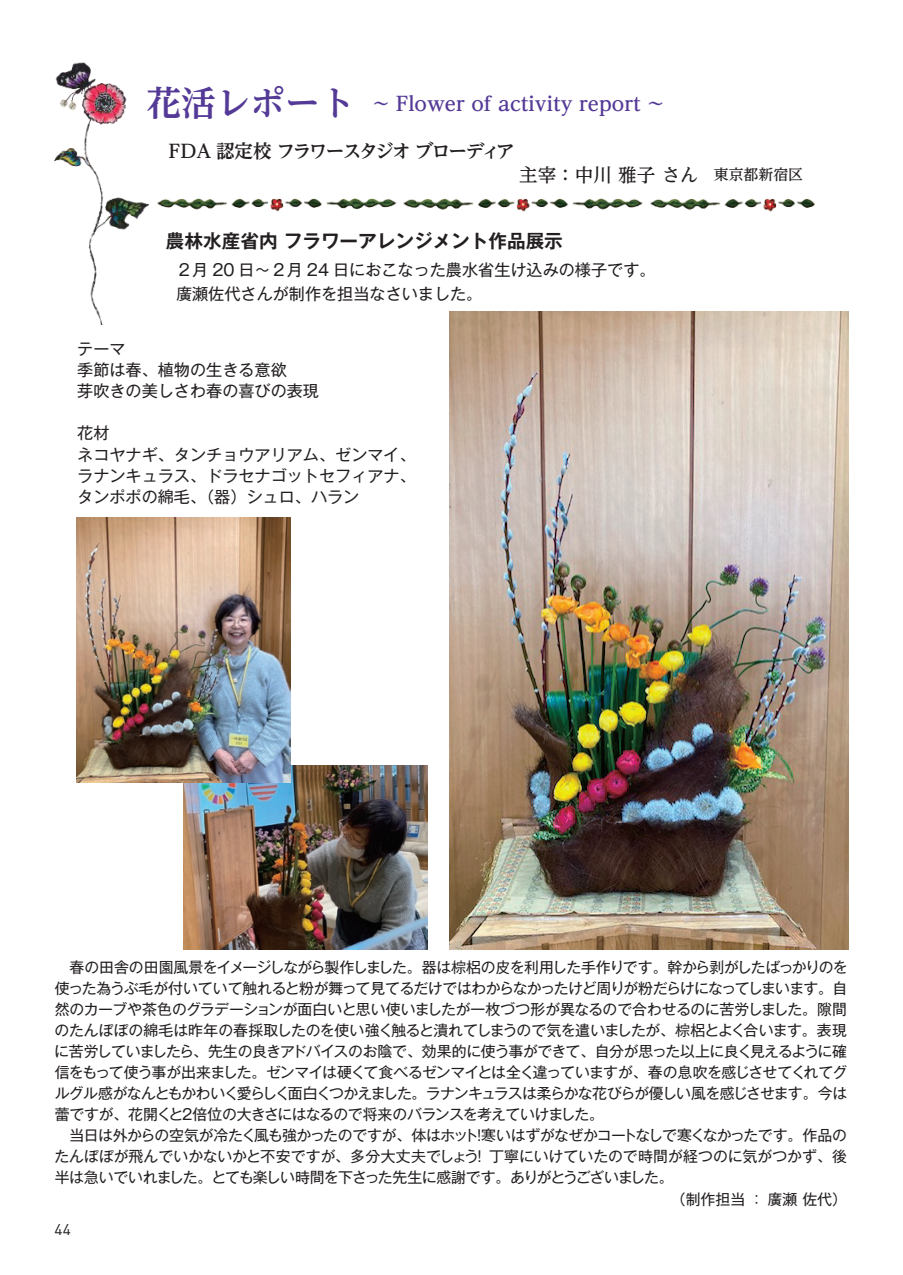
<style>
.page{position:relative;width:903px;height:1275px;background:#fff}
.page>*{position:absolute;margin:0;border:0;box-sizing:border-box;transform-origin:0 0}
.t1{font:700 19.78px "UD Reimin Pro";color:#543a97}
.t2{font:700 18.55px "Gothic MB101 Pro De";color:#231f20}
.t3{font:700 18.55px "UD Reimin Pro";letter-spacing:-.09em;color:#231f20}
.t4{font:500 18.55px "UD Reimin Pro";color:#231f20}
.t5{font:16.1px/21.2px "Gothic MB101 Pro";color:#231f20}
.t6{font:15.58px "DINOT";color:#231f20}
.t7{font:14.88px "Gothic MB101 Pro";letter-spacing:-.035em;color:#231f20}
.t8{font:14.88px "Gothic MB101 Pro";letter-spacing:-.055em;color:#231f20}
.t9{font:14.88px "Gothic MB101 Pro";letter-spacing:-.06em;color:#231f20}
.t10{font:14.88px "Gothic MB101 Pro";letter-spacing:-.015em;color:#231f20}
.t11{font:14.88px "Gothic MB101 Pro";color:#231f20}
.s1{font-size:34.65px}
.s2{font-size:14.88px}
</style>
<div class="page">
<img style="left:183px;top:766px;width:245px;height:183px">
<img style="left:54px;top:62px;width:96px;height:263px">
<img style="left:157px;top:198px;width:658px;height:14px">
<img style="left:76px;top:517px;width:214px;height:265px">
<img style="left:449px;top:311px;width:399px;height:638px">
<h1 class="t1" style="left:146px;top:87px;width:521px"><span class="s1">花活レポート</span> ～ Flower of activity report ～</h1>
<p class="t3" style="left:169px;top:136px;width:348px">FDA 認定校 フラワースタジオ ブローディア</p>
<p class="t4" style="left:519px;top:159px;width:285px">主宰：中川 雅子 さん<span class="s2">　東京都新宿区</span></p>
<p class="t2" style="left:166px;top:225px;width:398px">農林水産省内 フラワーアレンジメント作品展示</p>
<p class="t5" style="left:176px;top:256px;width:481px;line-height:23.6px">２月 20 日～２月 24 日におこなった農水省生け込みの様子です。廣瀬佐代さんが制作を担当なさいました。</p>
<p class="t5" style="left:77px;top:336px;width:243px">テーマ<br>季節は春、植物の生きる意欲<br>芽吹きの美しさわ春の喜びの表現</p>
<p class="t5" style="left:77px;top:420px;width:340px">花材<br>ネコヤナギ、タンチョウアリアム、ゼンマイ、ラナンキュラス、ドラセナゴットセフィアナ、タンポポの綿毛、（器）シュロ、ハラン</p>
<p class="t7" style="left:55px;top:954px;width:794px">　春の田舎の田園風景をイメージしながら製作しました。器は棕梠の皮を利用した手作りです。幹から剥がしたばっかりのを</p>
<p class="t8" style="left:55px;top:976px;width:794px">使った為うぶ毛が付いていて触れると粉が舞って見てるだけではわからなかったけど周りが粉だらけになってしまいます。自</p>
<p class="t7" style="left:55px;top:997px;width:794px">然のカーブや茶色のグラデーションが面白いと思い使いましたが一枚づつ形が異なるので合わせるのに苦労しました。隙間</p>
<p class="t10" style="left:55px;top:1018px;width:794px">のたんぽぽの綿毛は昨年の春採取したのを使い強く触ると潰れてしまうので気を遣いましたが、棕梠とよく合います。表現</p>
<p class="t7" style="left:54px;top:1039px;width:794px">に苦労していましたら、先生の良きアドバイスのお陰で、効果的に使う事ができて、自分が思った以上に良く見えるように確</p>
<p class="t7" style="left:55px;top:1060px;width:794px">信をもって使う事が出来ました。ゼンマイは硬くて食べるゼンマイとは全く違っていますが、春の息吹を感じさせてくれてグ</p>
<p class="t9" style="left:55px;top:1081px;width:794px">ルグル感がなんともかわいく愛らしく面白くつかえました。ラナンキュラスは柔らかな花びらが優しい風を感じさせます。今は</p>
<p class="t7" style="left:55px;top:1102px;width:551px">蕾ですが、花開くと2倍位の大きさにはなるので将来のバランスを考えていけました。</p>
<p class="t7" style="left:55px;top:1123px;width:794px">　当日は外からの空気が冷たく風も強かったのですが、体はホット！寒いはずがなぜかコートなしで寒くなかったです。作品の</p>
<p class="t11" style="left:54px;top:1144px;width:794px">たんぽぽが飛んでいかないかと不安ですが、多分大丈夫でしょう！ 丁寧にいけていたので時間が経つのに気がつかず、後</p>
<p class="t8" style="left:55px;top:1165px;width:620px">半は急いでいれました。とても楽しい時間を下さった先生に感謝です。ありがとうございました。</p>
<p class="t7" style="left:671px;top:1186px;width:178px">（制作担当：廣瀬 佐代）</p>
<p class="t6" style="left:55px;top:1220px;width:18px">44</p>
</div>
